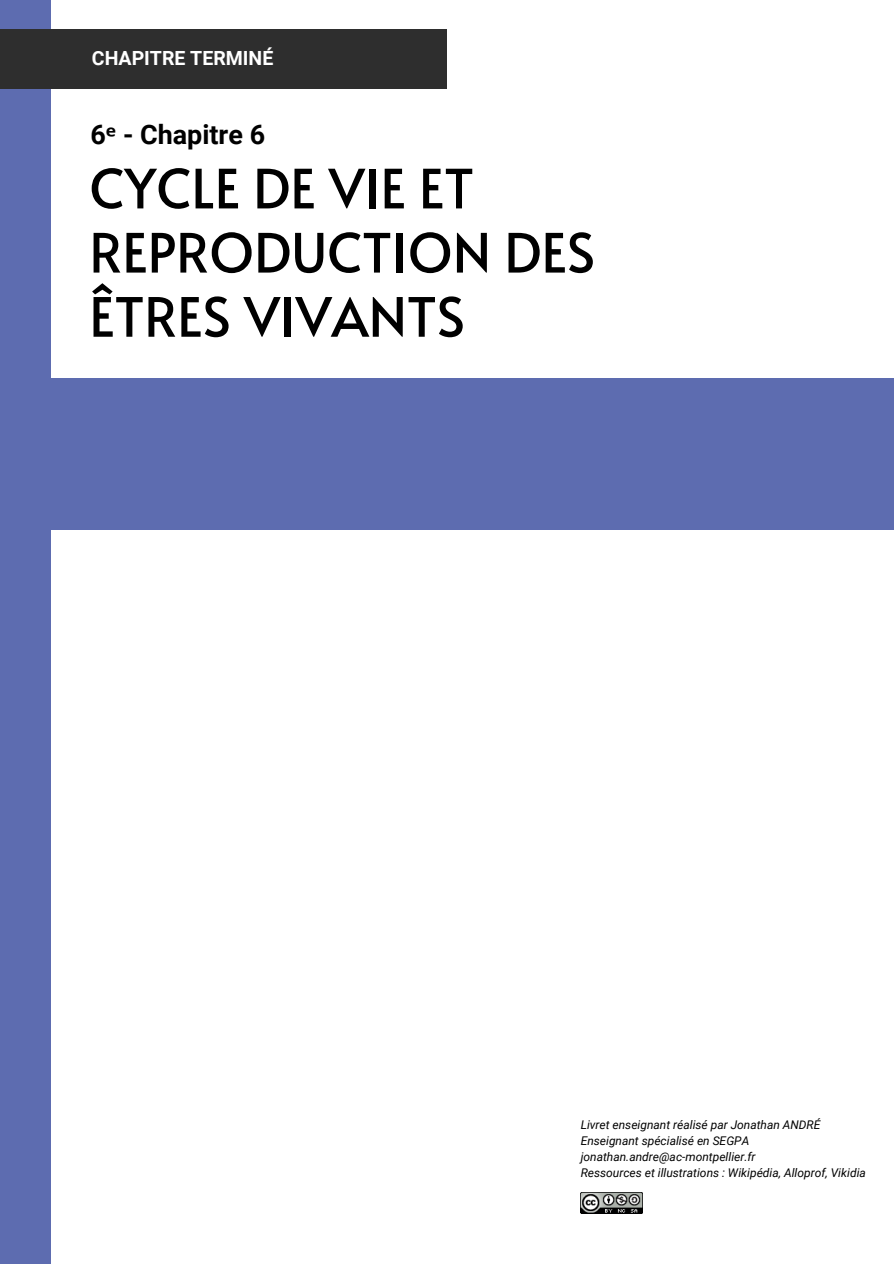
<style>
.page{position:relative;width:894px;height:1264px;background:#fff}
.page>*{position:absolute;margin:0;border:0;box-sizing:border-box;transform-origin:0 0}
.t1{font:54px/64.2px "Alata";color:#000}
.t2{font:700 26.85px "Roboto";color:#000}
.t3{font:700 19.5px "Roboto";color:#fff}
.t4{font:italic 12px/16px "Roboto";color:#000}
.s1{font-family:"Noto Sans"}
</style>
<div class="page">
<div style="left:0;top:378px;width:893px;height:152px;background:#5d6cb0"></div>
<div style="left:0;top:0;width:51px;height:1263px;background:#5d6cb0"></div>
<img style="left:580px;top:1192px;width:62px;height:21px">
<div style="left:0;top:30px;width:446px;height:59px;background:#2e2e2e"></div>
<h3 class="t3" style="left:92px;top:46px;width:183px">CHAPITRE TERMINÉ</h3>
<h2 class="t2" style="left:90px;top:119px;width:176px">6<span class="s1">ᵉ</span> - Chapitre 6</h2>
<h1 class="t1" style="left:89px;top:154px;width:507px">CYCLE DE VIE ET<br>REPRODUCTION DES<br>ÊTRES VIVANTS</h1>
<p class="t4" style="left:580px;top:1116px;width:287px">Livret enseignant réalisé par Jonathan ANDRÉ Enseignant spécialisé en SEGPA jonathan.andre@ac-montpellier.fr<br>Ressources et illustrations : Wikipédia, Alloprof, Vikidia</p>
</div>
